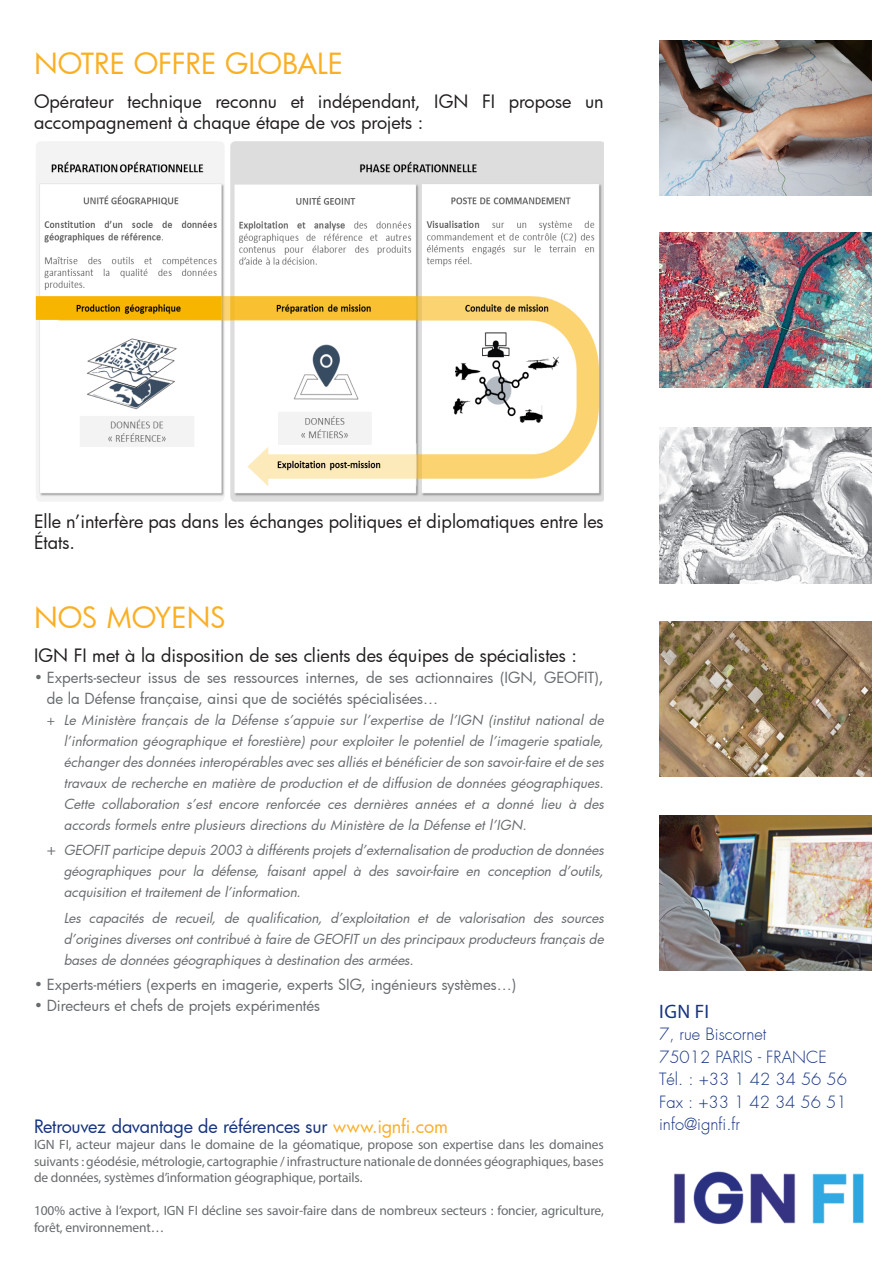
<style>
.page{position:relative;width:893px;height:1263px;background:#fff}
.page>*{position:absolute;margin:0;border:0;box-sizing:border-box;transform-origin:0 0}
.t1{font:28.5px "Futura";color:#fbaf25}
.t2{font:19.5px "Myriad Pro";color:#163382}
.t3{font:18px/21px "Futura";color:#231f20}
.t4{font:18px "Futura";letter-spacing:-.01em;color:#163382}
.t5{font:300 16.5px "Futura";color:#163382}
.t6{font:15px/21px "Futura";color:#676b6e}
.t7{font:italic 13.5px/21px "Futura";color:#676b6e;text-align:justify}
.t8{font:13.5px/16.5px "Myriad Pro";letter-spacing:-.01em;color:#676b6e;text-align:justify}
.s1{font-style:normal}
.s2{font-style:normal;font-size:15px}
.s3{color:#fbaf25}
</style>
<div class="page">
<img style="left:659px;top:621px;width:213px;height:156px">
<img style="left:659px;top:232px;width:213px;height:156px">
<img style="left:659px;top:815px;width:213px;height:156px">
<img style="left:659px;top:40px;width:213px;height:156px">
<img style="left:659px;top:428px;width:213px;height:155px">
<img style="left:35px;top:141px;width:569px;height:361px">
<img style="left:674px;top:1171px;width:190px;height:53px">
<p class="t1" style="left:34px;top:44px;width:311px">NOTRE OFFRE GLOBALE</p>
<p class="t3" style="left:34px;top:90px;width:571px">Opérateur technique reconnu et indépendant, IGN FI propose un accompagnement à chaque étape de vos projets :</p>
<p class="t3" style="left:34px;top:510px;width:571px">Elle n’interfère pas dans les échanges politiques et diplomatiques entre les<br>États.</p>
<p class="t1" style="left:34px;top:599px;width:194px">NOS MOYENS</p>
<p class="t3" style="left:34px;top:645px;width:545px">IGN FI met à la disposition de ses clients des équipes de spécialistes :</p>
<p class="t6" style="left:47px;top:667px;width:559px;text-indent:-13px">• Experts-secteur issus de ses ressources internes, de ses actionnaires (IGN, GEOFIT), de la Défense française, ainsi que de sociétés spécialisées…</p>
<p class="t7" style="left:64px;top:709px;width:545px;text-indent:-17px"><span class="s1">+</span> Le Ministère français de la Défense s’appuie sur l’expertise de l’IGN (institut national de l’information géographique et forestière) pour exploiter le potentiel de l’imagerie spatiale, échangerdesdonnéesinteropérablesavec sesalliésetbénéficierde son savoir-faire etde ses travaux de recherche en matière de production et de diffusion de données géographiques.<br>Cette collaboration s’est encore renforcée ces dernières années et a donné lieu à des accords formels entre plusieurs directions du Ministère de la Défense et l’IGN.</p>
<p class="t7" style="left:64px;top:840px;width:545px;text-indent:-17px"><span class="s2">+</span> GEOFIT participe depuis2003 à différentsprojetsd’externalisation de production de données géographiques pour la défense, faisant appel à des savoir-faire en conception d’outils, acquisition et traitement de l’information.</p>
<p class="t7" style="left:64px;top:907px;width:545px">Les capacités de recueil, de qualification, d’exploitation et de valorisation des sources d’originesdiversesontcontribué à faire de GEOFIT un desprincipaux producteursfrançaisde bases de données géographiques à destination des armées.</p>
<p class="t6" style="left:34px;top:974px;width:484px">• Experts-métiers (experts en imagerie, experts SIG, ingénieurs systèmes…)</p>
<p class="t6" style="left:34px;top:995px;width:288px">• Directeurs et chefs de projets expérimentés</p>
<p class="t4" style="left:34px;top:1114px;width:415px">Retrouvez davantage de références sur <span class="s3">www.ignfi.com</span></p>
<p class="t8" style="left:34px;top:1136px;width:571px">IGN FI, acteur majeur dans le domaine de la géomatique, propose son expertise dans les domaines suivants : géodésie, métrologie, cartographie / infrastructure nationale de données géographiques, bases de données, systèmes d’information géographique, portails.</p>
<p class="t8" style="left:34px;top:1202px;width:571px">100% active à l’export, IGN FI décline ses savoir-faire dans de nombreux secteurs : foncier, agriculture, forêt, environnement…</p>
<p class="t2" style="left:659px;top:999px;width:51px">IGN FI</p>
<p class="t5" style="left:659px;top:1024px;width:109px">7, rue Biscornet</p>
<p class="t5" style="left:659px;top:1046px;width:169px">75012 PARIS - FRANCE</p>
<p class="t5" style="left:659px;top:1069px;width:189px">Tél. : +33 1 42 34 56 56</p>
<p class="t5" style="left:659px;top:1091px;width:189px">Fax : +33 1 42 34 56 51</p>
<p class="t5" style="left:659px;top:1114px;width:82px">info@ignfi.fr</p>
</div>
